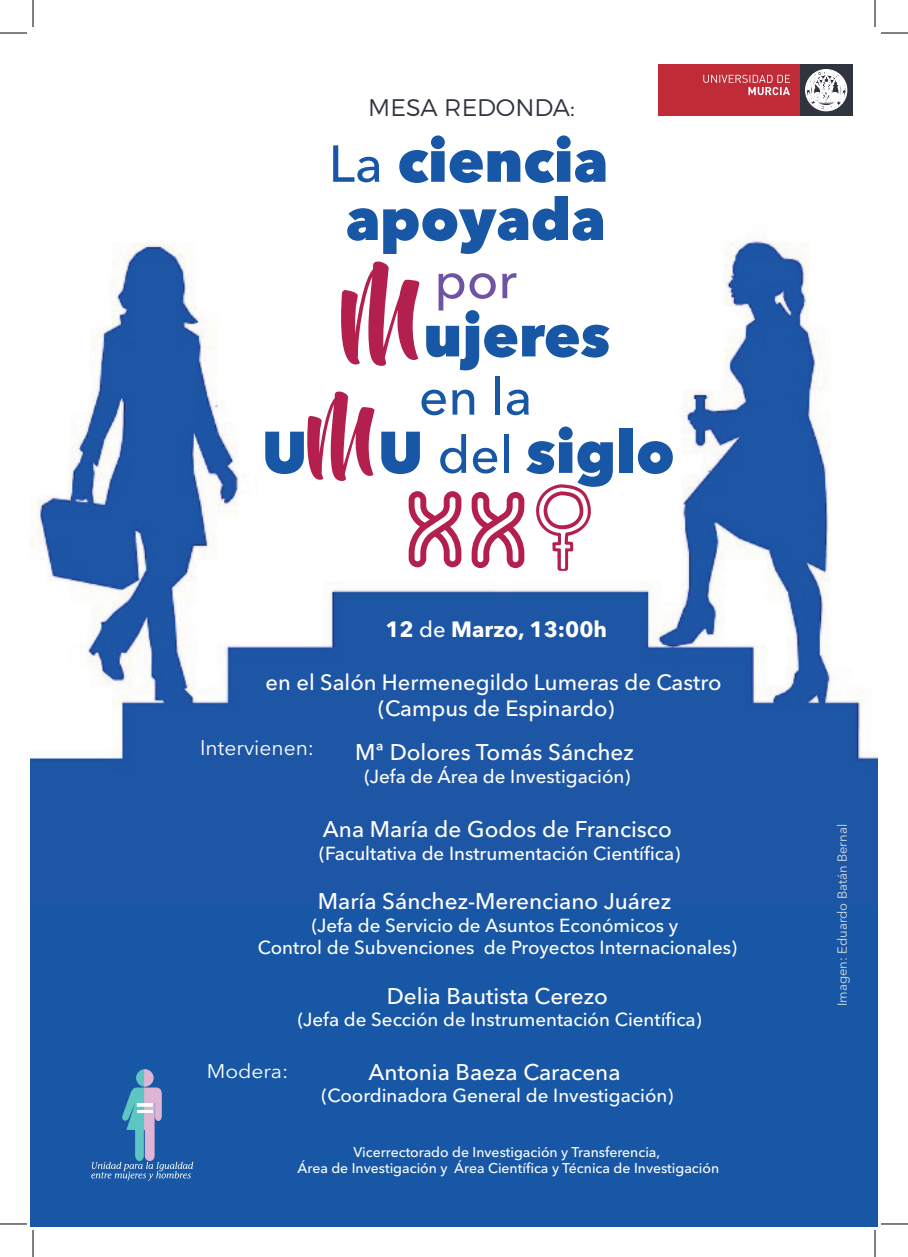
<style>
.page{position:relative;width:908px;height:1257px;background:#fff}
.page>*{position:absolute;margin:0;border:0;box-sizing:border-box;transform-origin:0 0}
.t1{font:800 58.2px/58.2px "Avenir Next LT Pro";color:#1757a5}
.t2{font:500 51.4px "Avenir Next LT Pro";color:#1757a5}
.t3{font:500 51.4px "Avenir Next LT Pro";color:#6e54a2}
.t4{font:300 24px "Montserrat";color:#30343e}
.t5{font:500 22.5px "Avenir Next LT Pro";color:#fff}
.t6{font:500 21.9px/26.3px "Avenir Next LT Pro";color:#fff;text-align:center}
.t7{font:700 21.9px "Avenir Next LT Pro";color:#fff}
.t8{font:21px "Avenir Next LT Pro";color:#fff}
.t9{font:19.6px "Avenir Next LT Pro";color:#fff;scale:1.07 1}
.t10{font:500 18.8px/22.5px "Avenir Next LT Pro";color:#fff;text-align:center}
.t11{font:500 14px/16.8px "Avenir Next LT Pro";color:#fff;text-align:center}
.t12{font:13px "Avenir Next LT Pro";color:#dcdedd}
.s1{font-weight:500;font-size:51.4px}
.s2{font-family:"Beyond The Mountains";font-weight:400;font-size:99.3px;color:#b3204d}
.s3{font-family:"Beyond The Mountains";font-weight:400;font-size:85.1px;color:#b3204d}
.s4{font-weight:500}
</style>
<div class="page">
<img style="left:30px;top:236px;width:848px;height:672px">
<div style="left:30px;top:908px;width:848px;height:319px;background:#1757a5"></div>
<div style="left:798px;top:64px;width:55px;height:52px;background:#30343e"></div>
<div style="left:805px;top:69px;width:42px;height:42px;border:1px solid #fff;border-radius:50%"></div>
<div style="left:806px;top:70px;width:40px;height:40px;border:1px solid #fff;border-radius:50%"></div>
<svg style="left:807px;top:71px;width:38px;height:41px"></svg>
<div style="left:658px;top:64px;width:141px;height:52px;background:#bf2b37"></div>
<svg style="left:703px;top:75px;width:87px;height:20px"></svg>
<svg style="left:409px;top:491px;width:52px;height:76px"></svg>
<svg style="left:472px;top:492px;width:52px;height:76px"></svg>
<svg style="left:557px;top:549px;width:11px;height:22px"></svg>
<svg style="left:536px;top:484px;width:55px;height:75px"></svg>
<hr style="left:561px;top:547px;width:4px;height:22px;background:#fff;border-radius:2px">
<svg style="left:91px;top:1069px;width:102px;height:111px"></svg>
<svg style="left:0;top:33px;width:27px;height:1px"></svg>
<svg style="left:881px;top:33px;width:27px;height:1px"></svg>
<svg style="left:0;top:1223px;width:27px;height:1px"></svg>
<svg style="left:881px;top:1223px;width:27px;height:1px"></svg>
<svg style="left:33px;top:0;width:1px;height:27px"></svg>
<svg style="left:33px;top:1230px;width:1px;height:27px"></svg>
<svg style="left:875px;top:0;width:1px;height:27px"></svg>
<svg style="left:875px;top:1230px;width:1px;height:27px"></svg>
<p class="t4" style="left:368px;top:93px;width:208px">MESA REDONDA:</p>
<h1 class="t1" style="left:329px;top:132px;width:281px"><span class="s1">La</span> ciencia apoyada</h1>
<h2 class="t3" style="left:434px;top:249px;width:84px">por</h2>
<h1 class="t1" style="left:341px;top:306px;width:271px"><span class="s2">M</span>ujeres</h1>
<h2 class="t2" style="left:419px;top:366px;width:115px">en la</h2>
<h1 class="t1" style="left:262px;top:423px;width:414px">U<span class="s3">M</span>U <span class="s1">del</span> siglo</h1>
<p class="t7" style="left:385px;top:616px;width:223px">12 <span class="s4">de</span> Marzo, 13:00h</p>
<p class="t6" style="left:266px;top:668px;width:457px">en el Salón Hermenegildo Lumeras de Castro (Campus de Espinardo)</p>
<p class="t8" style="left:200px;top:735px;width:116px">Intervienen:</p>
<p class="t5" style="left:355px;top:739px;width:280px">Mª Dolores Tomás Sánchez</p>
<p class="t10" style="left:364px;top:765px;width:267px">(Jefa de Área de Investigación)</p>
<p class="t5" style="left:323px;top:815px;width:350px">Ana María de Godos de Francisco</p>
<p class="t10" style="left:319px;top:841px;width:362px">(Facultativa de Instrumentación Científica)</p>
<p class="t5" style="left:318px;top:887px;width:355px">María Sánchez-Merenciano Juárez</p>
<p class="t10" style="left:258px;top:913px;width:481px">(Jefa de Servicio de Asuntos Económicos y<br>Control de Subvenciones de Proyectos Internacionales)</p>
<p class="t5" style="left:387px;top:982px;width:223px">Delia Bautista Cerezo</p>
<p class="t10" style="left:298px;top:1008px;width:405px">(Jefa de Sección de Instrumentación Científica)</p>
<p class="t5" style="left:368px;top:1058px;width:254px">Antonia Baeza Caracena</p>
<p class="t10" style="left:321px;top:1084px;width:353px">(Coordinadora General de Investigación)</p>
<p class="t9" style="left:207px;top:1059px;width:78px">Modera:</p>
<p class="t11" style="left:298px;top:1143px;width:423px">Vicerrectorado de Investigación y Transferencia,<br>Área de Investigación y Área Científica y Técnica de Investigación</p>
<p class="t12" style="left:834px;top:1006px;width:184px;rotate:-90deg">Imagen: Eduardo Batán Bernal</p>
</div>
